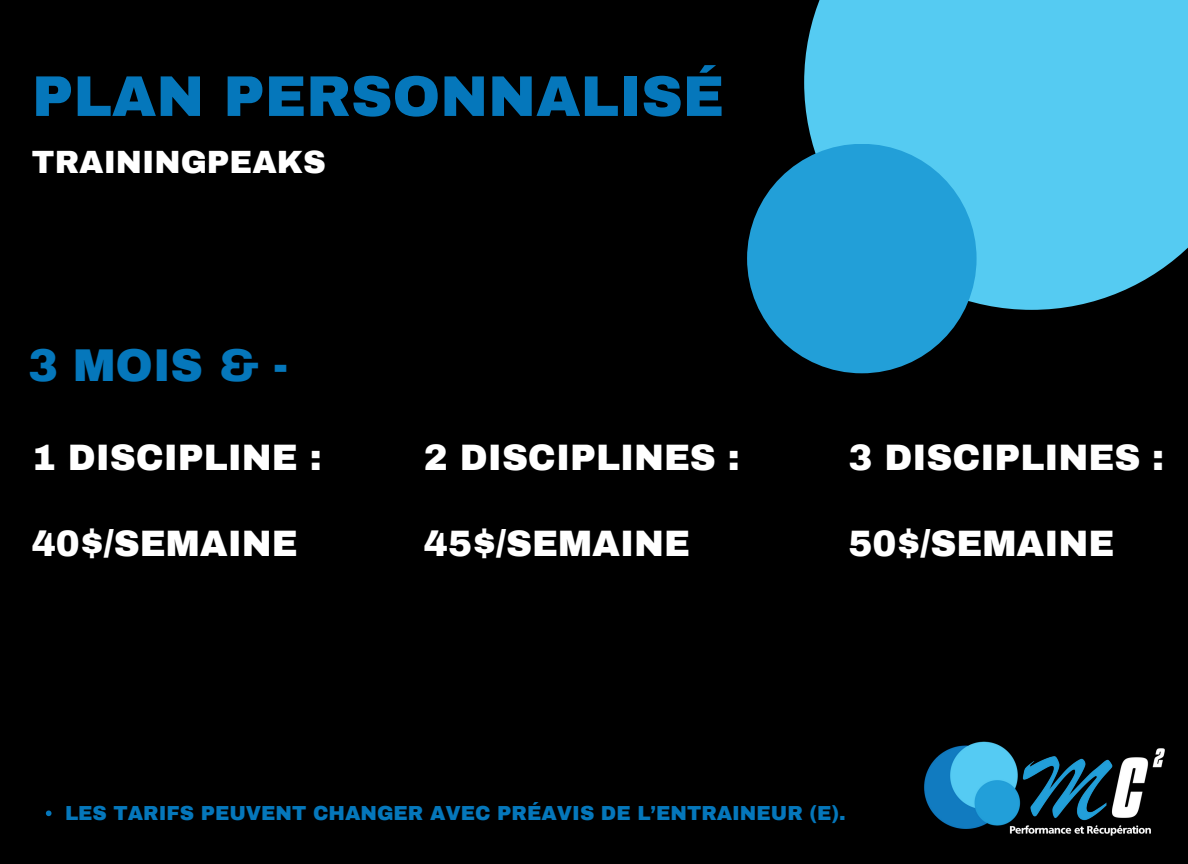
<style>
.page{position:relative;width:1188px;height:864px;background:#000}
.page>*{position:absolute;margin:0;border:0;box-sizing:border-box;transform-origin:0 0}
.t1{font:900 57.45px "Archivo";color:#0577bb}
.t2{font:900 45px "Archivo";color:#0577bb}
.t3{font:900 36px "Archivo";color:#fff}
.t4{font:900 31.5px "Archivo";color:#fff}
.t5{font:900 19.8px "Archivo";color:#0577bb}
</style>
<div class="page">
<svg style="left:46px;top:811px;width:6px;height:5px"></svg>
<div style="left:804px;top:0;width:384px;height:310px;background:#55cbf2"></div>
<div style="left:747px;top:144px;width:230px;height:229px;background:#229fd8;border-radius:50%"></div>
<img style="left:924px;top:741px;width:241px;height:95px">
<p class="t1" style="left:32px;top:66px;width:694px">PLAN PERSONNALISÉ</p>
<p class="t4" style="left:32px;top:145px;width:295px">TRAININGPEAKS</p>
<p class="t2" style="left:28px;top:342px;width:261px">3 MOIS &amp; -</p>
<p class="t3" style="left:32px;top:439px;width:291px">1 DISCIPLINE :</p>
<p class="t3" style="left:32px;top:524px;width:268px">40$/SEMAINE</p>
<p class="t3" style="left:424px;top:439px;width:317px">2 DISCIPLINES :</p>
<p class="t3" style="left:424px;top:524px;width:268px">45$/SEMAINE</p>
<p class="t3" style="left:848px;top:439px;width:317px">3 DISCIPLINES :</p>
<p class="t3" style="left:848px;top:524px;width:268px">50$/SEMAINE</p>
<p class="t5" style="left:65px;top:802px;width:782px">LES TARIFS PEUVENT CHANGER AVEC PRÉAVIS DE L’ENTRAINEUR (E).</p>
</div>
